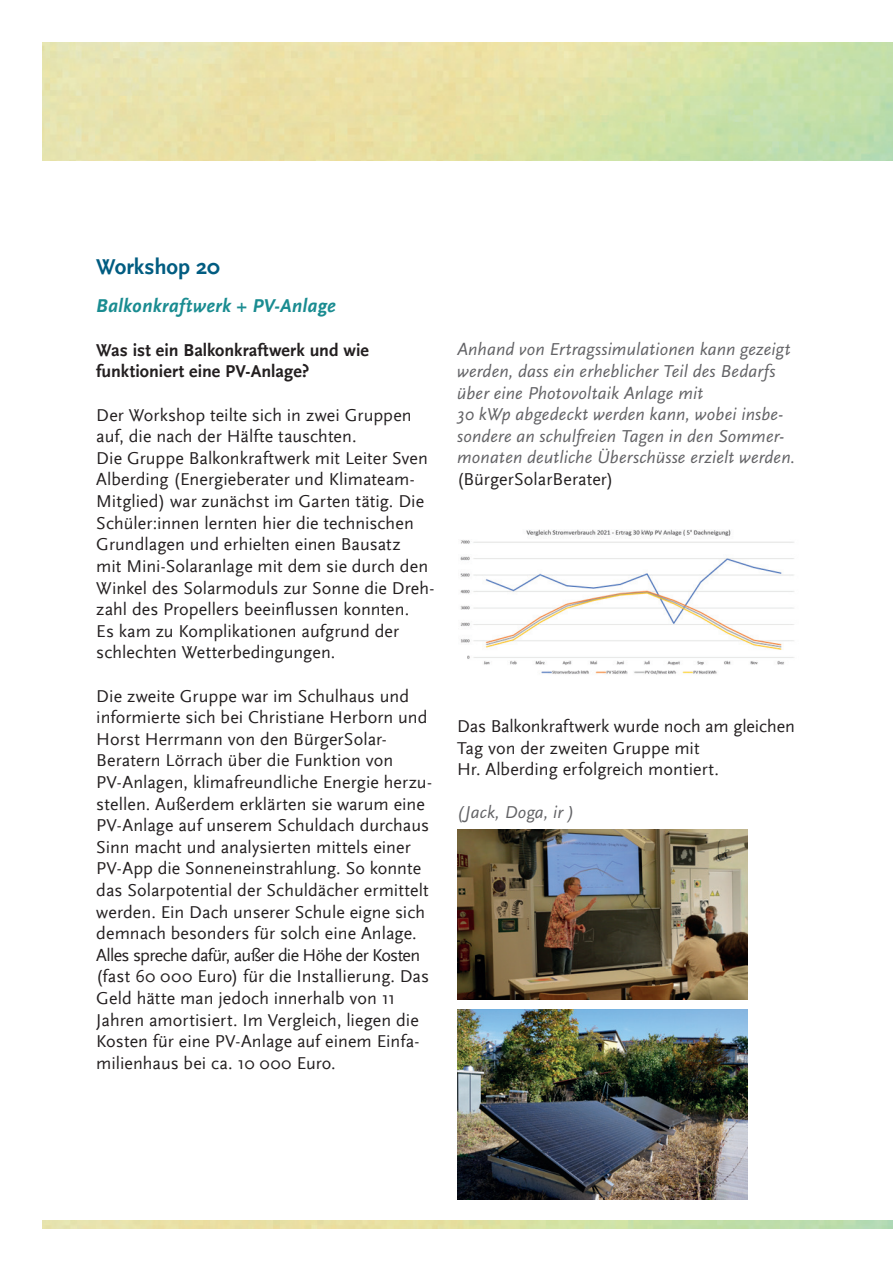
<style>
.page{position:relative;width:893px;height:1263px;background:#fff}
.page>*{position:absolute;margin:0;border:0;box-sizing:border-box;transform-origin:0 0}
.t1{font:700 22.5px "Scala Sans OT";color:#015c81}
.t2{font:italic 700 19.5px "Scala Sans OT";letter-spacing:.005em;color:#1a8c91}
.t3{font:18px/21.6px "Scala Sans OT";color:#231f20}
.t4{font:italic 18px/21.6px "Scala Sans Pro";letter-spacing:.01em;color:#636366}
.t5{font:700 18px/21.6px "Scala Sans OT";color:#231f20}
</style>
<div class="page">
<img style="left:457px;top:830px;width:291px;height:170px">
<img style="left:457px;top:1009px;width:291px;height:190px">
<img style="left:460px;top:529px;width:334px;height:146px">
<p class="t1" style="left:96px;top:254px;width:125px">Workshop 20</p>
<p class="t2" style="left:96px;top:295px;width:241px">Balkonkraftwerk + PV-Anlage</p>
<p class="t5" style="left:96px;top:339px;width:274px">Was ist ein Balkonkraftwerk und wie funktioniert eine PV-Anlage?</p>
<p class="t3" style="left:96px;top:404px;width:340px">Der Workshop teilte sich in zwei Gruppen auf, die nach der Hälfte tauschten.<br>Die Gruppe Balkonkraftwerk mit Leiter Sven Alberding (Energieberater und Klimateam-Mitglied) war zunächst im Garten tätig. Die Schüler:innen lernten hier die technischen Grundlagen und erhielten einen Bausatz<br>mit Mini-Solaranlage mit dem sie durch den Winkel des Solarmoduls zur Sonne die Dreh&shy;zahl des Propellers beeinflussen konnten.<br>Es kam zu Komplikationen aufgrund der schlechten Wetterbedingungen.</p>
<p class="t3" style="left:96px;top:685px;width:337px">Die zweite Gruppe war im Schulhaus und informierte sich bei Christiane Herborn und Horst Herrmann von den BürgerSolar-Beratern Lörrach über die Funktion von PV-Anlagen, klimafreundliche Energie herzu&shy;stellen. Außerdem erklärten sie warum eine PV-Anlage auf unserem Schuldach durchaus Sinn macht und analysierten mittels einer PV-App die Sonneneinstrahlung. So konnte das Solarpotential der Schuldächer ermittelt werden. Ein Dach unserer Schule eigne sich demnach besonders für solch eine Anlage.<br>Alles spreche dafür, außer die Höhe der Kosten (fast 60 000 Euro) für die Installierung. Das Geld hätte man jedoch innerhalb von 11<br>Jahren amortisiert. Im Vergleich, liegen die Kosten für eine PV-Anlage auf einem Einfa&shy;milienhaus bei ca. 10 000 Euro.</p>
<p class="t4" style="left:457px;top:339px;width:339px">Anhand von Ertragssimulationen kann gezeigt werden, dass ein erheblicher Teil des Bedarfs über eine Photovoltaik Anlage mit<br>30 kWp abgedeckt werden kann, wobei insbe&shy;sondere an schulfreien Tagen in den Sommer&shy;monaten deutliche Überschüsse erzielt werden.</p>
<p class="t3" style="left:457px;top:469px;width:158px">(BürgerSolarBerater)</p>
<p class="t3" style="left:457px;top:716px;width:339px">Das Balkonkraftwerk wurde noch am gleichen<br>Tag von der zweiten Gruppe mit<br>Hr. Alberding erfolgreich montiert.</p>
<p class="t4" style="left:457px;top:802px;width:119px">(Jack, Doga, ir )</p>
</div>
